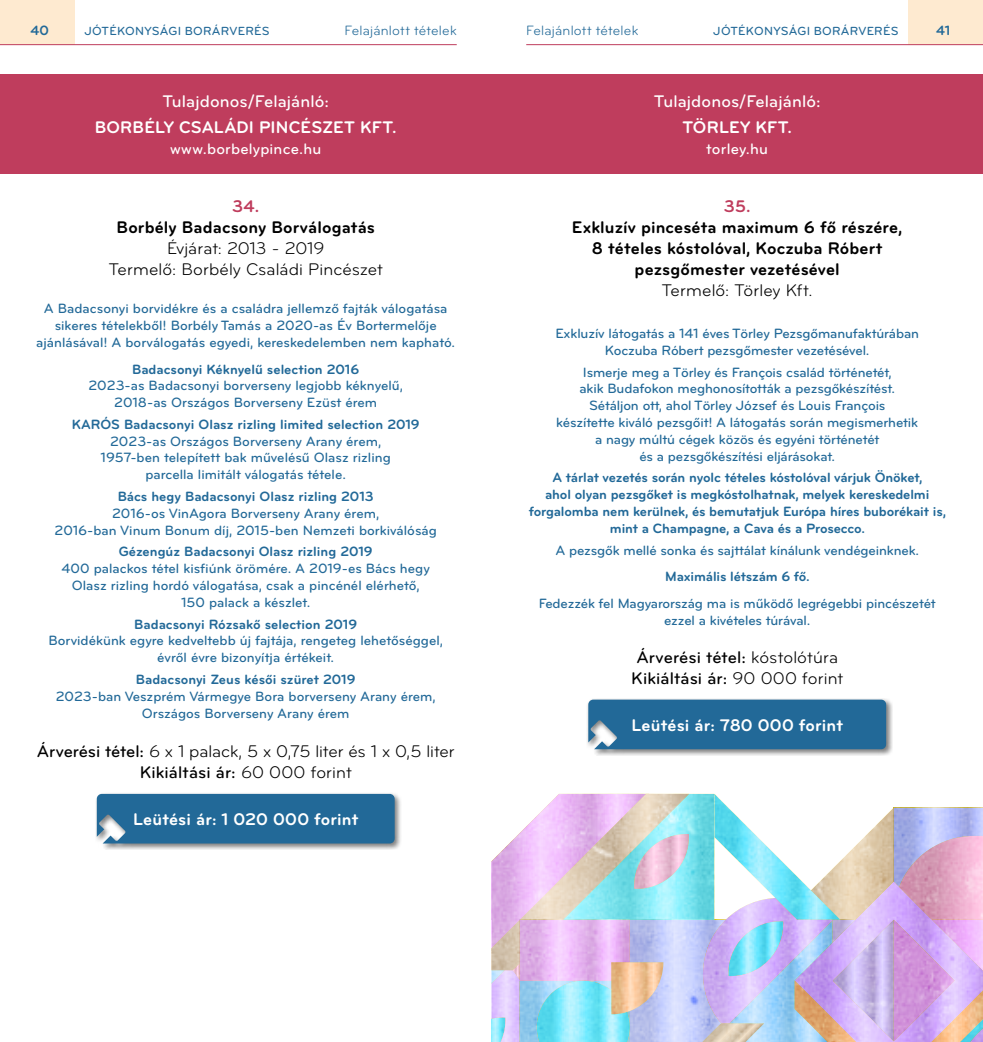
<style>
.page{position:relative;width:983px;height:1042px;background:#fff}
.page>*{position:absolute;margin:0;border:0;box-sizing:border-box;transform-origin:0 0}
.t1{font:17.5px/21px "Bryant";color:#000;text-align:center}
.t2{font:700 17.5px/21px "Bryant";letter-spacing:.005em;color:#000;text-align:center}
.t3{font:700 17.5px "Bryant";letter-spacing:.005em;color:#fff}
.t4{font:500 17.5px/21px "Bryant";letter-spacing:.005em;color:#000}
.t5{font:500 17.5px "Bryant";letter-spacing:.005em;color:#fff}
.t6{font:700 17.5px "Bryant";color:#bf3d5d}
.t7{font:500 15.75px "Bryant";letter-spacing:.01em;color:#fff}
.t8{font:500 14px/16.8px "Bryant";letter-spacing:-.005em;color:#226998;text-align:center}
.t9{font:700 14px/16.8px "Bryant";letter-spacing:-.01em;color:#226998;text-align:center}
.t10{font:14px "Bryant";letter-spacing:.015em;color:#226998}
.t11{font:500 12.25px "Bryant";letter-spacing:.02em;color:#226998}
.s1{font-weight:500}
.s2{font-weight:400}
</style>
<div class="page">
<img style="left:491px;top:794px;width:491px;height:248px">
<div style="left:908px;top:0;width:74px;height:45px;background:#feead0"></div>
<div style="left:0;top:0;width:74px;height:45px;background:#feead0"></div>
<hr style="left:0;top:44px;width:456px;height:1px;background:#bf3d5d">
<hr style="left:526px;top:44px;width:456px;height:1px;background:#bf3d5d">
<div style="left:491px;top:74px;width:491px;height:100px;background:#bf3d5d"></div>
<div style="left:0;top:74px;width:491px;height:100px;background:#bf3d5d"></div>
<div style="left:95px;top:792px;width:306px;height:58px;background:#000;opacity:.5"></div>
<div style="left:97px;top:794px;width:297px;height:49px;background:#226998"></div>
<div style="left:586px;top:698px;width:306px;height:57px;background:#000;opacity:.5"></div>
<div style="left:588px;top:699px;width:297px;height:50px;background:#226998"></div>
<p class="t9" style="left:30px;top:22px;width:20px">40</p>
<p class="t11" style="left:84px;top:23px;width:187px">JÓTÉKONYSÁGI BORÁRVERÉS</p>
<p class="t10" style="left:526px;top:22px;width:114px">Felajánlott tételek</p>
<p class="t11" style="left:713px;top:23px;width:187px">JÓTÉKONYSÁGI BORÁRVERÉS</p>
<p class="t9" style="left:935px;top:22px;width:16px">41</p>
<p class="t10" style="left:344px;top:22px;width:114px">Felajánlott tételek</p>
<p class="t5" style="left:162px;top:91px;width:168px">Tulajdonos/Felajánló:</p>
<p class="t3" style="left:95px;top:116px;width:303px">BORBÉLY CSALÁDI PINCÉSZET KFT.</p>
<p class="t7" style="left:170px;top:139px;width:153px">www.borbelypince.hu</p>
<p class="t6" style="left:232px;top:195px;width:29px">34.</p>
<p class="t2" style="left:116px;top:216px;width:260px">Borbély Badacsony Borválogatás</p>
<p class="t1" style="left:109px;top:237px;width:275px">Évjárat: 2013 - 2019<br>Termelő: Borbély Családi Pincészet</p>
<p class="t8" style="left:36px;top:300px;width:420px">A Badacsonyi borvidékre és a családra jellemző fajták válogatása sikeres tételekből! Borbély Tamás a 2020-as Év Bortermelője ajánlásával! A borválogatás egyedi, kereskedelemben nem kapható.</p>
<p class="t9" style="left:132px;top:360px;width:228px">Badacsonyi Kéknyelű selection 2016</p>
<p class="t8" style="left:88px;top:377px;width:316px">2023-as Badacsonyi borverseny legjobb kéknyelű,<br>2018-as Országos Borverseny Ezüst érem</p>
<p class="t9" style="left:72px;top:416px;width:349px">KARÓS Badacsonyi Olasz rizling limited selection 2019</p>
<p class="t8" style="left:101px;top:433px;width:291px">2023-as Országos Borverseny Arany érem,<br>1957-ben telepített bak művelésű Olasz rizling parcella limitált válogatás tétele.</p>
<p class="t9" style="left:118px;top:488px;width:257px">Bács hegy Badacsonyi Olasz rizling 2013</p>
<p class="t8" style="left:55px;top:505px;width:383px">2016-os VinAgora Borverseny Arany érem,<br>2016-ban Vinum Bonum díj, 2015-ben Nemzeti borkiválóság</p>
<p class="t9" style="left:119px;top:543px;width:255px">Gézengúz Badacsonyi Olasz rizling 2019</p>
<p class="t8" style="left:62px;top:560px;width:370px">400 palackos tétel kisfiúnk örömére. A 2019-es Bács hegy<br>Olasz rizling hordó válogatása, csak a pincénél elérhető,<br>150 palack a készlet.</p>
<p class="t9" style="left:134px;top:615px;width:224px">Badacsonyi Rózsakő selection 2019</p>
<p class="t8" style="left:48px;top:632px;width:396px">Borvidékünk egyre kedveltebb új fajtája, rengeteg lehetőséggel, évről évre bizonyítja értékeit.</p>
<p class="t9" style="left:136px;top:671px;width:221px">Badacsonyi Zeus késői szüret 2019</p>
<p class="t8" style="left:56px;top:688px;width:381px">2023-ban Veszprém Vármegye Bora borverseny Arany érem,<br>Országos Borverseny Arany érem</p>
<p class="t1" style="left:37px;top:741px;width:419px"><span class="s1">Árverési tétel:</span> 6 x 1 palack, 5 x 0,75 liter és 1 x 0,5 liter<br><span class="s1">Kikiáltási ár:</span> 60 000 forint</p>
<p class="t3" style="left:133px;top:808px;width:227px">Leütési ár: 1 020 000 forint</p>
<p class="t5" style="left:653px;top:91px;width:168px">Tulajdonos/Felajánló:</p>
<p class="t3" style="left:682px;top:116px;width:111px">TÖRLEY KFT.</p>
<p class="t7" style="left:706px;top:139px;width:63px">torley.hu</p>
<p class="t6" style="left:723px;top:195px;width:28px">35.</p>
<p class="t2" style="left:571px;top:216px;width:332px">Exkluzív pinceséta maximum 6 fő részére,<br>8 tételes kóstolóval, Koczuba Róbert pezsgőmester vezetésével</p>
<p class="t1" style="left:661px;top:279px;width:152px">Termelő: Törley Kft.</p>
<p class="t8" style="left:555px;top:325px;width:365px">Exkluzív látogatás a 141 éves Törley Pezsgőmanufaktúrában<br>Koczuba Róbert pezsgőmester vezetésével.</p>
<p class="t8" style="left:556px;top:363px;width:363px">Ismerje meg a Törley és François család történetét,<br>akik Budafokon meghonosították a pezsgőkészítést.<br>Sétáljon ott, ahol Törley József és Louis François<br>készítette kiváló pezsgőit! A látogatás során megismerhetik a nagy múltú cégek közös és egyéni történetét<br>és a pezsgőkészítési eljárásokat.</p>
<p class="t9" style="left:528px;top:469px;width:419px">A tárlat vezetés során nyolc tételes kóstolóval várjuk Önöket,<br>ahol olyan pezsgőket is megkóstolhatnak, melyek kereskedelmi forgalomba nem kerülnek, és bemutatjuk Európa híres buborékait is, mint a Champagne, a Cava és a Prosecco.</p>
<p class="t8" style="left:555px;top:541px;width:365px">A pezsgők mellé sonka és sajttálat kínálunk vendégeinknek.</p>
<p class="t9" style="left:665px;top:568px;width:146px">Maximális létszám 6 fő.</p>
<p class="t8" style="left:538px;top:595px;width:398px">Fedezzék fel Magyarország ma is működő legrégebbi pincészetét ezzel a kivételes túrával.</p>
<p class="t4" style="left:631px;top:647px;width:213px">Árverési tétel: <span class="s2">kóstolótúra<br></span>Kikiáltási ár: <span class="s2">90 000 forint</span></p>
<p class="t3" style="left:631px;top:714px;width:213px">Leütési ár: 780 000 forint</p>
</div>
